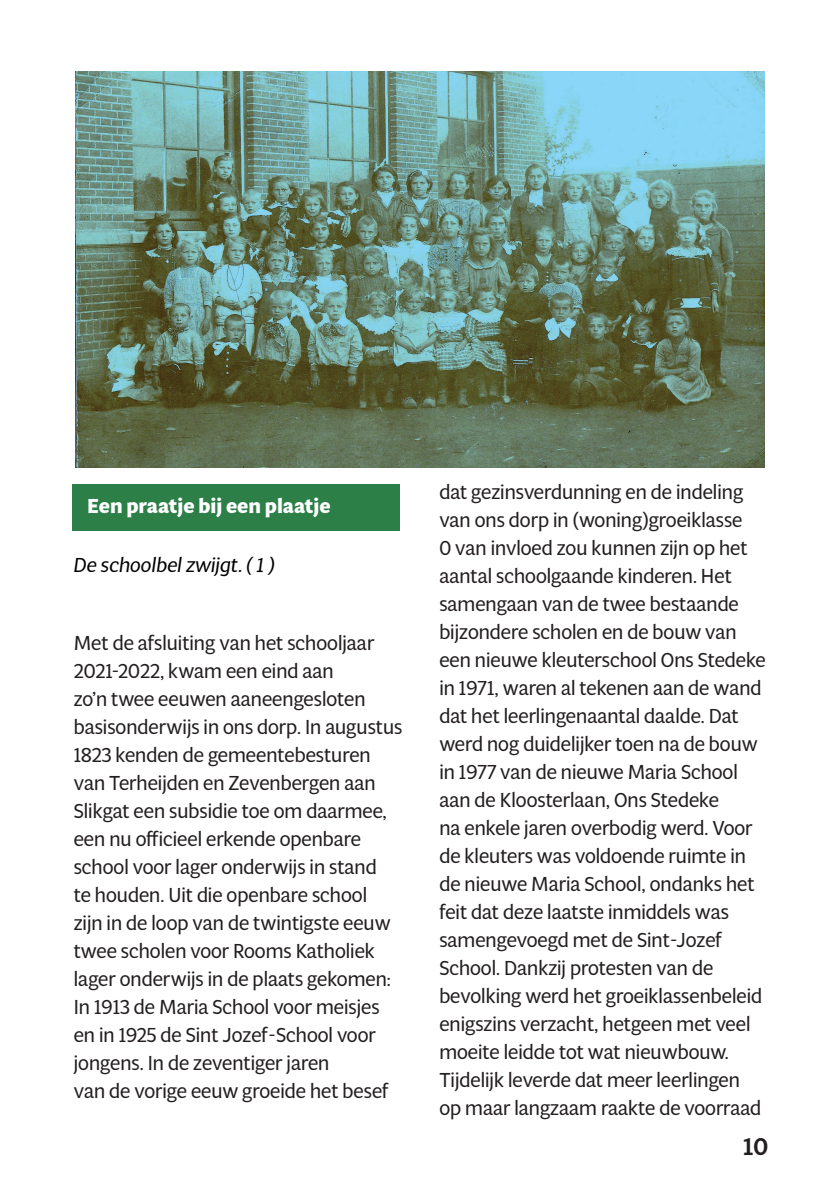
<style>
.page{position:relative;width:840px;height:1191px;background:#fff}
.page>*{position:absolute;margin:0;border:0;box-sizing:border-box;transform-origin:0 0}
.t1{font:500 24px "Multi Display";color:#231f20}
.Paragraph_Style_1{font:20px/28px "Multi Display";color:#231f20}
.t2{font:700 20px "Multi Display";color:#fff}
.t3{font:italic 20px "Multi Display";color:#000}
</style>
<div class="page">
<div style="left:72px;top:484px;width:328px;height:46px;background:#2c8047"></div>
<img style="left:75px;top:72px;width:689px;height:396px">
<p class="t2" style="left:87px;top:491px;width:244px">Een praatje bij een plaatje</p>
<p class="t3" style="left:74px;top:551px;width:202px">De schoolbel zwijgt. ( 1 )</p>
<p class="Paragraph_Style_1" style="left:74px;top:628px;width:330px">Met de afsluiting van het schooljaar 2021-2022, kwam een eind aan<br>zo’n twee eeuwen aaneengesloten basisonderwijs in ons dorp. In augustus 1823 kenden de gemeentebesturen van Terheijden en Zevenbergen aan Slikgat een subsidie toe om daarmee, een nu officieel erkende openbare</p>
<p class="Paragraph_Style_1" style="left:74px;top:852px;width:318px">school voor lager onderwijs in stand te houden. Uit die openbare school zijn in de loop van de twintigste eeuw twee scholen voor Rooms Katholiek lager onderwijs in de plaats gekomen:<br>In 1913 de Maria School voor meisjes en in 1925 de Sint Jozef-School voor jongens. In de zeventiger jaren</p>
<p class="Paragraph_Style_1" style="left:74px;top:1076px;width:316px">van de vorige eeuw groeide het besef</p>
<p class="Paragraph_Style_1" style="left:439px;top:477px;width:309px">dat gezinsverdunning en de indeling van ons dorp in (woning)groeiklasse 0 van invloed zou kunnen zijn op het aantal schoolgaande kinderen. Het</p>
<p class="Paragraph_Style_1" style="left:439px;top:589px;width:328px">samengaan van de twee bestaande bijzondere scholen en de bouw van een nieuwe kleuterschool Ons Stedeke in 1971, waren al tekenen aan de wand dat het leerlingenaantal daalde. Dat werd nog duidelijker toen na de bouw in 1977 van de nieuwe Maria School aan de Kloosterlaan, Ons Stedeke</p>
<p class="Paragraph_Style_1" style="left:439px;top:813px;width:324px">na enkele jaren overbodig werd. Voor de kleuters was voldoende ruimte in de nieuwe Maria School, ondanks het feit dat deze laatste inmiddels was samengevoegd met de Sint-Jozef School. Dankzij protesten van de bevolking werd het groeiklassenbeleid enigszins verzacht, hetgeen met veel moeite leidde tot wat nieuwbouw.<br>Tijdelijk leverde dat meer leerlingen op maar langzaam raakte de voorraad</p>
<p class="t1" style="left:742px;top:1129px;width:26px">10</p>
</div>
